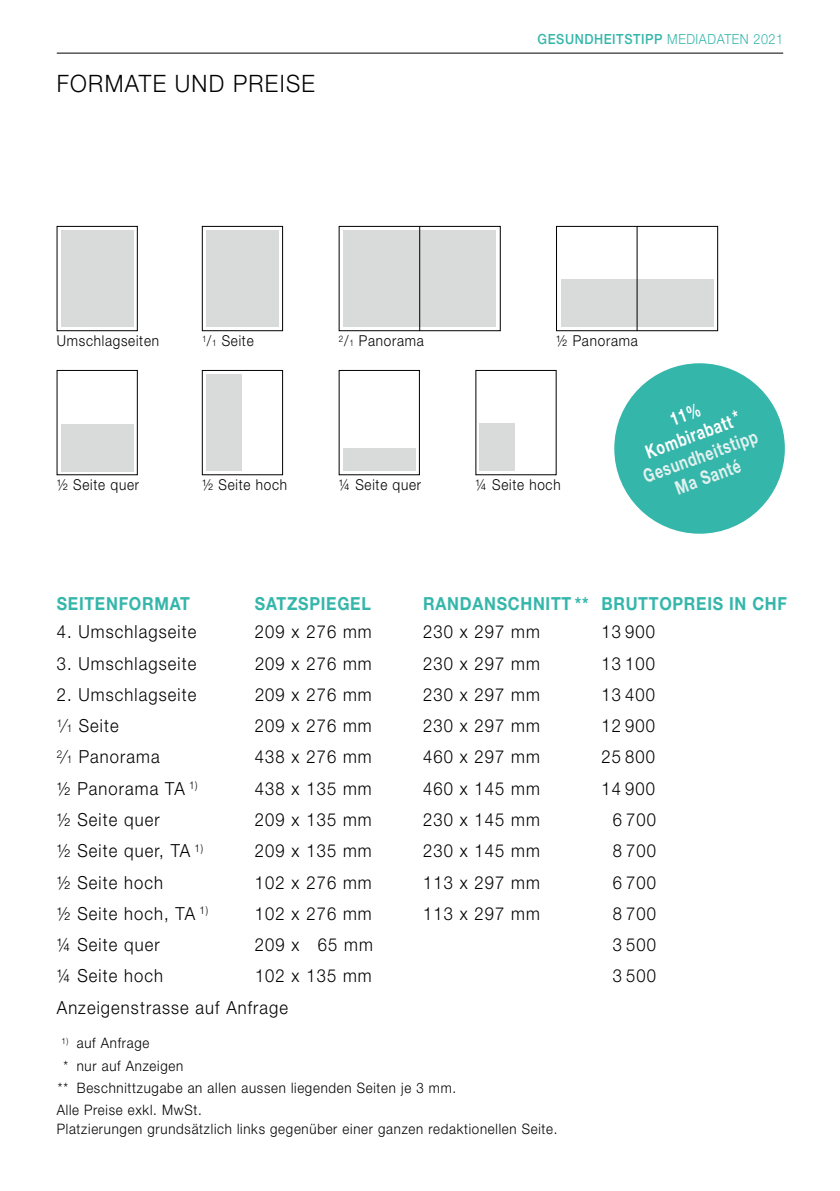
<style>
.page{position:relative;width:840px;height:1191px;background:#fff}
.page>*{position:absolute;margin:0;border:0;box-sizing:border-box;transform-origin:0 0}
.t1{font:300 24px "Helvetica Neue LT Std";letter-spacing:.06em;color:#000;scale:.94 1}
.t2{font:700 18.8px/22px "Helvetica Neue LT Std";color:#e2f1ef;text-align:center;scale:.75 1}
.t3{font:700 18.8px/22px "Helvetica Neue LT Std";color:#fff;text-align:center;scale:.75 1}
.t4{font:300 18px "Helvetica Neue LT Std";letter-spacing:.065em;color:#000;scale:.92 1}
.t5{font:700 18px "Helvetica Neue LT Std";letter-spacing:.045em;color:#35b6aa;scale:.89 1}
.t6{font:300 15px "Helvetica Neue LT Std";letter-spacing:.055em;color:#000;scale:.9 1}
.t7{font:300 14.4px "Helvetica Neue LT Std";letter-spacing:.055em;color:#000;scale:.92 1}
.t8{font:500 14px "Helvetica Neue LT Std";letter-spacing:.045em;color:#35b6aa;scale:.9 1}
.s1{font-weight:300}
.s2{font-size:9px}
.s3{font-size:10.8px}
</style>
<div class="page">
<hr style="left:57px;top:53px;width:725px;height:1px;background:#000">
<div style="left:61px;top:231px;width:73px;height:96px;background:#d9dada"></div>
<div style="left:57px;top:226px;width:80px;height:105px;border:1px solid #000"></div>
<svg style="left:61px;top:424px;width:73px;height:48px"></svg>
<div style="left:61px;top:424px;width:72px;height:47px;background:#d9dada"></div>
<div style="left:206px;top:374px;width:35px;height:96px;background:#d9dada"></div>
<div style="left:202px;top:370px;width:81px;height:105px;border:1px solid #000"></div>
<div style="left:343px;top:448px;width:72px;height:23px;background:#d9dada"></div>
<div style="left:479px;top:424px;width:35px;height:47px;background:#d9dada"></div>
<svg style="left:206px;top:230px;width:73px;height:97px"></svg>
<div style="left:206px;top:231px;width:72px;height:96px;background:#d9dada"></div>
<div style="left:202px;top:226px;width:81px;height:105px;border:1px solid #000"></div>
<div style="left:343px;top:230px;width:153px;height:96px;background:#d9dada"></div>
<div style="left:338px;top:226px;width:162px;height:105px;border:1px solid #000"></div>
<hr style="left:419px;top:226px;width:1px;height:105px;background:#000">
<div style="left:560px;top:231px;width:153px;height:96px;background:#d9dada"></div>
<div style="left:556px;top:226px;width:161px;height:105px;border:1px solid #000"></div>
<div style="left:558px;top:229px;width:156px;height:49px;background:#fff"></div>
<hr style="left:636px;top:226px;width:1px;height:105px;background:#000">
<div style="left:614px;top:363px;width:170px;height:171px;background:#35b6aa;border-radius:50%"></div>
<h1 class="t1" style="left:57px;top:69px;width:276px">formate und preise</h1>
<p class="t8" style="left:537px;top:31px;width:274px">GESUNDHEITSTIPP <span class="s1">Mediadaten 2021</span></p>
<p class="t6" style="left:57px;top:332px;width:115px">Umschlagseiten</p>
<p class="t6" style="left:202px;top:332px;width:59px"><sup>1</sup>/<span class="s2">1</span> Seite</p>
<p class="t6" style="left:338px;top:332px;width:96px"><sup>2</sup>/<span class="s2">1</span> Panorama</p>
<p class="t6" style="left:556px;top:332px;width:92px">½ Panorama</p>
<p class="t6" style="left:57px;top:476px;width:93px">½ Seite quer</p>
<p class="t6" style="left:202px;top:476px;width:96px">½ Seite hoch</p>
<p class="t6" style="left:338px;top:476px;width:93px">¼ Seite quer</p>
<p class="t6" style="left:475px;top:476px;width:96px">¼ Seite hoch</p>
<p class="t3" style="left:634px;top:421px;width:134px;rotate:-20deg">11%<br>KOMBIRABATT*</p>
<p class="t2" style="left:639px;top:466px;width:162px;rotate:-20deg">GESUNDHEITSTIPP<br>MA SANTÉ</p>
<p class="t5" style="left:57px;top:592px;width:151px">SEITENFORMAT</p>
<p class="t5" style="left:255px;top:592px;width:50px">SATZSP</p>
<p class="t5" style="left:320px;top:592px;width:97px">IEGEL R</p>
<p class="t5" style="left:435px;top:592px;width:370px">ANDANSCHNITT ** BRUTTOPREIS IN CHF</p>
<p class="t4" style="left:57px;top:621px;width:153px">4. Umschlagseite</p>
<p class="t4" style="left:255px;top:621px;width:128px">209 x 276 mm</p>
<p class="t4" style="left:423px;top:621px;width:128px">230 x 297 mm</p>
<p class="t4" style="left:601px;top:621px;width:60px">13 900</p>
<p class="t4" style="left:57px;top:652px;width:153px">3. Umschlagseite</p>
<p class="t4" style="left:255px;top:652px;width:128px">209 x 276 mm</p>
<p class="t4" style="left:423px;top:652px;width:128px">230 x 297 mm</p>
<p class="t4" style="left:601px;top:652px;width:60px">13 100</p>
<p class="t4" style="left:57px;top:683px;width:153px">2. Umschlagseite</p>
<p class="t4" style="left:255px;top:683px;width:128px">209 x 276 mm</p>
<p class="t4" style="left:423px;top:683px;width:128px">230 x 297 mm</p>
<p class="t4" style="left:601px;top:683px;width:60px">13 400</p>
<p class="t4" style="left:57px;top:714px;width:69px"><sup>1</sup>⁄<span class="s3">1</span> Seite</p>
<p class="t4" style="left:255px;top:714px;width:128px">209 x 276 mm</p>
<p class="t4" style="left:423px;top:714px;width:128px">230 x 297 mm</p>
<p class="t4" style="left:601px;top:714px;width:60px">12 900</p>
<p class="t4" style="left:57px;top:746px;width:113px"><sup>2</sup>⁄<span class="s3">1</span> Panorama</p>
<p class="t4" style="left:255px;top:746px;width:128px">438 x 276 mm</p>
<p class="t4" style="left:423px;top:746px;width:128px">460 x 297 mm</p>
<p class="t4" style="left:601px;top:746px;width:60px">25 800</p>
<p class="t4" style="left:57px;top:777px;width:155px">½ Panorama TA <sup>1)</sup></p>
<p class="t4" style="left:255px;top:777px;width:128px">438 x 135 mm</p>
<p class="t4" style="left:423px;top:777px;width:128px">460 x 145 mm</p>
<p class="t4" style="left:601px;top:777px;width:60px">14 900</p>
<p class="t4" style="left:57px;top:808px;width:113px">½ Seite quer</p>
<p class="t4" style="left:255px;top:808px;width:128px">209 x 135 mm</p>
<p class="t4" style="left:423px;top:808px;width:128px">230 x 145 mm</p>
<p class="t4" style="left:612px;top:808px;width:49px">6 700</p>
<p class="t4" style="left:57px;top:840px;width:160px">½ Seite quer, TA <sup>1)</sup></p>
<p class="t4" style="left:255px;top:840px;width:128px">209 x 135 mm</p>
<p class="t4" style="left:423px;top:840px;width:128px">230 x 145 mm</p>
<p class="t4" style="left:612px;top:840px;width:49px">8 700</p>
<p class="t4" style="left:57px;top:871px;width:117px">½ Seite hoch</p>
<p class="t4" style="left:255px;top:871px;width:128px">102 x 276 mm</p>
<p class="t4" style="left:423px;top:871px;width:128px">113 x 297 mm</p>
<p class="t4" style="left:612px;top:871px;width:49px">6 700</p>
<p class="t4" style="left:57px;top:902px;width:166px">½ Seite hoch, TA <sup>1)</sup></p>
<p class="t4" style="left:255px;top:902px;width:128px">102 x 276 mm</p>
<p class="t4" style="left:423px;top:902px;width:128px">113 x 297 mm</p>
<p class="t4" style="left:612px;top:902px;width:49px">8 700</p>
<p class="t4" style="left:57px;top:933px;width:113px">¼ Seite quer</p>
<p class="t4" style="left:255px;top:933px;width:129px">209 x 65 mm</p>
<p class="t4" style="left:612px;top:933px;width:49px">3 500</p>
<p class="t4" style="left:57px;top:965px;width:117px">¼ Seite hoch</p>
<p class="t4" style="left:255px;top:965px;width:128px">102 x 135 mm</p>
<p class="t4" style="left:612px;top:965px;width:49px">3 500</p>
<p class="t4" style="left:57px;top:996px;width:253px">Anzeigenstrasse auf Anfrage</p>
<p class="t7" style="left:61px;top:1034px;width:97px"><sup>1)</sup> auf Anfrage</p>
<p class="t7" style="left:63px;top:1056px;width:132px">* nur auf Anzeigen</p>
<p class="t7" style="left:58px;top:1078px;width:434px">** Beschnittzugabe an allen aussen liegenden Seiten je 3 mm.</p>
<p class="t7" style="left:57px;top:1101px;width:159px">Alle Preise exkl. MwSt.</p>
<p class="t7" style="left:57px;top:1119px;width:545px">Platzierungen grundsätzlich links gegenüber einer ganzen redaktionellen Seite.</p>
</div>
